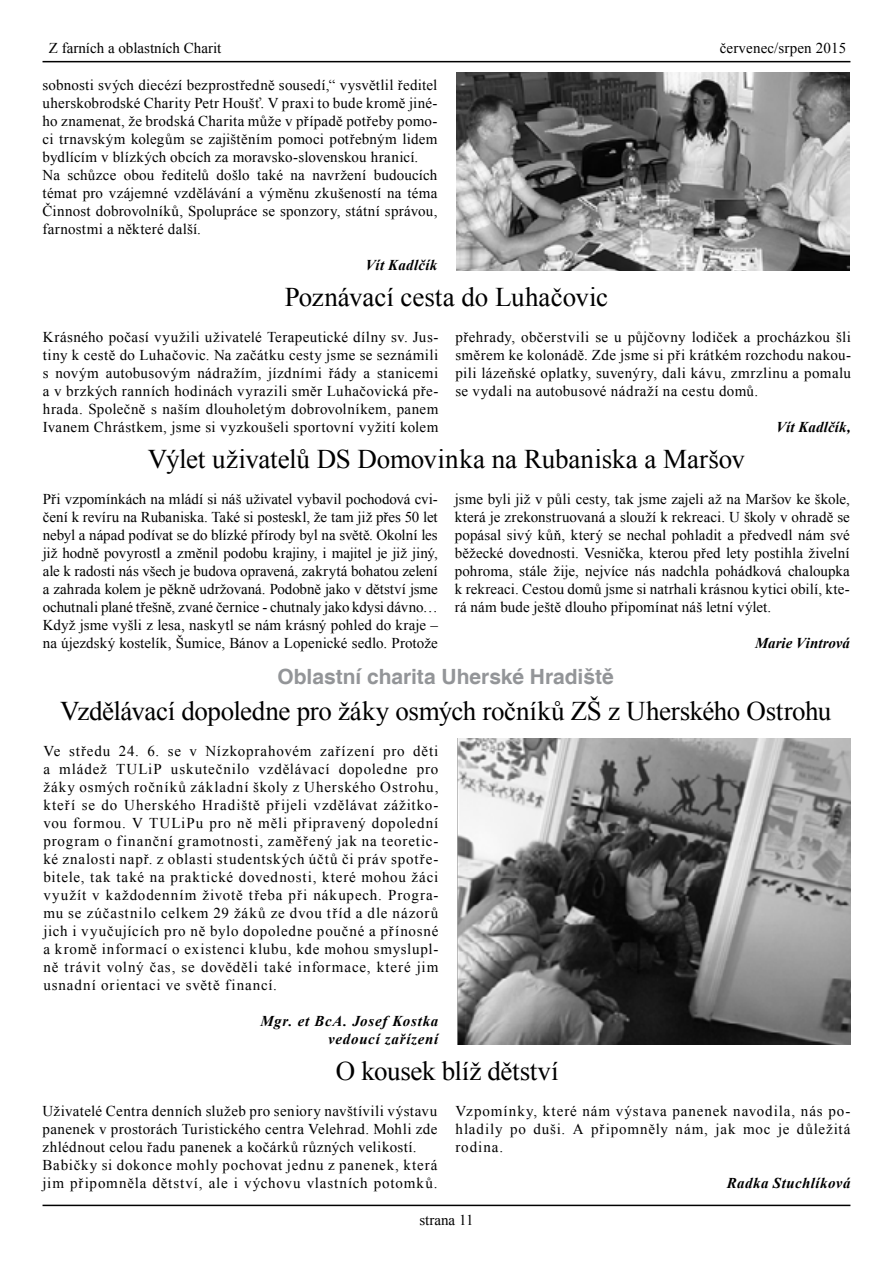
<style>
.page{position:relative;width:893px;height:1263px;background:#fff}
.page>*{position:absolute;margin:0;border:0;box-sizing:border-box;transform-origin:0 0}
.t1{font:27px "Times New Roman";letter-spacing:-.01em;color:#000}
.t2{font:700 21px "Helvetica";color:#939598}
.t3{font:15px/18px "Times New Roman";letter-spacing:.02em;color:#000;text-align:justify}
.t4{font:italic 700 15px/18px "Times New Roman";letter-spacing:.05em;color:#000;text-align:right}
.t5{font:15px "Times New Roman";color:#000}
.t6{font:italic 700 15px "Times New Roman";letter-spacing:.03em;color:#000}
.t7{font:italic 700 15px "Times New Roman";color:#000}
.t8{font:italic 700 15px "Times New Roman";letter-spacing:.01em;color:#000}
</style>
<div class="page">
<hr style="left:43px;top:1205px;width:807px;height:1px;background:#000">
<hr style="left:43px;top:61px;width:807px;height:1px;background:#000">
<img style="left:457px;top:72px;width:392px;height:198px">
<img style="left:458px;top:738px;width:392px;height:306px">
<p class="t5" style="left:49px;top:37px;width:174px">Z farních a oblastních Charit</p>
<p class="t3" style="left:43px;top:76px;width:396px;text-align:left">sobnosti svých diecézí bezprostředně sousedí,“ vysvětlil ředitel uherskobrodské Charity Petr Houšť. V praxi to bude kromě jiné&shy;ho znamenat, že brodská Charita může v případě potřeby pomo&shy;ci trnavským kolegům se zajištěním pomoci potřebným lidem bydlícím v blízkých obcích za moravsko-slovenskou hranicí.<br>Na schůzce obou ředitelů došlo také na navržení budoucích témat pro vzájemné vzdělávání a výměnu zkušeností na téma Činnost dobrovolníků, Spolupráce se sponzory, státní správou, farnostmi a některé další.</p>
<p class="t6" style="left:365px;top:255px;width:74px">Vít Kadlčík</p>
<h1 class="t1" style="left:285px;top:278px;width:325px">Poznávací cesta do Luhačovic</h1>
<p class="t3" style="left:720px;top:38px;width:128px">červenec/srpen 2015</p>
<p class="t3" style="left:43px;top:328px;width:397px">Krásného počasí využili uživatelé Terapeutické dílny sv. Jus&shy;tiny k cestě do Luhačovic. Na začátku cesty jsme se seznámili s novým autobusovým nádražím, jízdními řády a stanicemi a v brzkých ranních hodinách vyrazili směr Luhačovická pře&shy;hrada. Společně s naším dlouholetým dobrovolníkem, panem Ivanem Chrástkem, jsme si vyzkoušeli sportovní vyžití kolem</p>
<p class="t3" style="left:455px;top:328px;width:397px">přehrady, občerstvili se u půjčovny lodiček a procházkou šli směrem ke kolonádě. Zde jsme si při krátkém rozchodu nakou&shy;pili lázeňské oplatky, suvenýry, dali kávu, zmrzlinu a pomalu se vydali na autobusové nádraží na cestu domů.</p>
<p class="t8" style="left:776px;top:417px;width:76px">Vít Kadlčík,</p>
<h1 class="t1" style="left:148px;top:440px;width:599px">Výlet uživatelů DS Domovinka na Rubaniska a Maršov</h1>
<p class="t3" style="left:43px;top:490px;width:397px">Při vzpomínkách na mládí si náš uživatel vybavil pochodová cvi&shy;čení k revíru na Rubaniska. Také si posteskl, že tam již přes 50 let nebyl a nápad podívat se do blízké přírody byl na světě. Okolní les již hodně povyrostl a změnil podobu krajiny, i majitel je již jiný, ale k radosti nás všech je budova opravená, zakrytá bohatou zelení a zahrada kolem je pěkně udržovaná. Podobně jako v dětství jsme ochutnali plané třešně, zvané černice - chutnaly jako kdysi dávno… Když jsme vyšli z lesa, naskytl se nám krásný pohled do kraje – na újezdský kostelík, Šumice, Bánov a Lopenické sedlo. Protože</p>
<p class="t3" style="left:455px;top:490px;width:397px">jsme byli již v půli cesty, tak jsme zajeli až na Maršov ke škole, která je zrekonstruovaná a slouží k rekreaci. U školy v ohradě se popásal sivý kůň, který se nechal pohladit a předvedl nám své běžecké dovednosti. Vesnička, kterou před lety postihla živelní pohroma, stále žije, nejvíce nás nadchla pohádková chaloupka k rekreaci. Cestou domů jsme si natrhali krásnou kytici obilí, kte&shy;rá nám bude ještě dlouho připomínat náš letní výlet.</p>
<p class="t7" style="left:755px;top:633px;width:96px">Marie Vintrová</p>
<h2 class="t2" style="left:277px;top:664px;width:338px">Oblastní charita Uherské Hradiště</h2>
<h1 class="t1" style="left:60px;top:692px;width:773px">Vzdělávací dopoledne pro žáky osmých ročníků ZŠ z Uherského Ostrohu</h1>
<p class="t3" style="left:43px;top:742px;width:397px">Ve středu 24. 6. se v Nízkoprahovém zařízení pro děti a mládež TULiP uskutečnilo vzdělávací dopoledne pro žáky osmých ročníků základní školy z Uherského Ostrohu, kteří se do Uherského Hradiště přijeli vzdělávat zážitko&shy;vou formou. V TULiPu pro ně měli připravený dopolední program o finanční gramotnosti, zaměřený jak na teoretic&shy;ké znalosti např. z oblasti studentských účtů či práv spotře&shy;bitele, tak také na praktické dovednosti, které mohou žáci využít v každodenním životě třeba při nákupech. Progra&shy;mu se zúčastnilo celkem 29 žáků ze dvou tříd a dle názorů jich i vyučujících pro ně bylo dopoledne poučné a přínosné a kromě informací o existenci klubu, kde mohou smyslupl&shy;ně trávit volný čas, se dověděli také informace, které jim usnadní orientaci ve světě financí.</p>
<p class="t4" style="left:260px;top:1012px;width:180px">Mgr. et BcA. Josef Kostka vedoucí zařízení</p>
<h1 class="t1" style="left:336px;top:1052px;width:224px">O kousek blíž dětství</h1>
<p class="t3" style="left:43px;top:1102px;width:396px;text-align:left">Uživatelé Centra denních služeb pro seniory navštívili výstavu panenek v prostorách Turistického centra Velehrad. Mohli zde zhlédnout celou řadu panenek a kočárků různých velikostí.<br>Babičky si dokonce mohly pochovat jednu z panenek, která jim připomněla dětství, ale i výchovu vlastních potomků.</p>
<p class="t3" style="left:455px;top:1102px;width:396px">Vzpomínky, které nám výstava panenek navodila, nás po&shy;hladily po duši. A připomněly nám, jak moc je důležitá rodina.</p>
<p class="t6" style="left:727px;top:1173px;width:125px">Radka Stuchlíková</p>
<p class="t5" style="left:419px;top:1209px;width:56px">strana 11</p>
</div>
